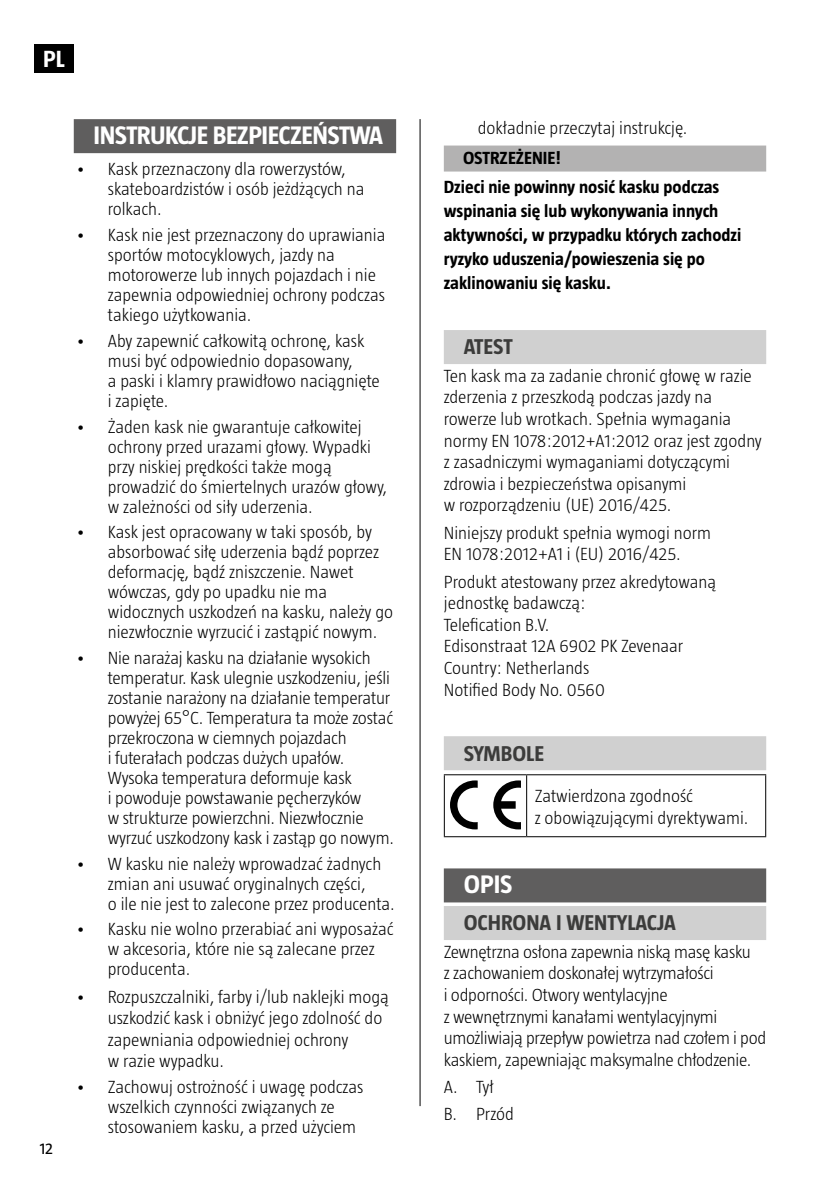
<style>
.page{position:relative;width:840px;height:1191px;background:#fff}
.page>*{position:absolute;margin:0;border:0;box-sizing:border-box;transform-origin:0 0}
.t1{font:700 26px "Taz";letter-spacing:-.02em;color:#fff}
.t2{font:700 24px "Taz";color:#fff}
.t3{font:700 22px "Taz";color:#3c3c3b}
.t4{font:300 18px/20px "Taz";color:#000}
.t5{font:700 18px/24px "Taz";color:#000}
.t6{font:16px "Taz";color:#000}
</style>
<div class="page">
<div style="left:35px;top:44px;width:39px;height:29px;background:#000"></div>
<hr style="left:419px;top:119px;width:1px;height:987px;background:#000">
<div style="left:443px;top:145px;width:322px;height:26px;background:#b3b2b2"></div>
<div style="left:443px;top:330px;width:322px;height:34px;background:#d0d0d0"></div>
<div style="left:443px;top:736px;width:322px;height:34px;background:#d0d0d0"></div>
<div style="left:443px;top:868px;width:322px;height:34px;background:#5f5e5e"></div>
<div style="left:443px;top:906px;width:322px;height:34px;background:#d0d0d0"></div>
<hr style="left:443px;top:774px;width:83px;height:1px;background:#000">
<hr style="left:443px;top:775px;width:1px;height:61px;background:#000">
<hr style="left:526px;top:774px;width:239px;height:1px;background:#000">
<hr style="left:526px;top:775px;width:1px;height:61px;background:#000">
<hr style="left:764px;top:775px;width:1px;height:61px;background:#000">
<hr style="left:443px;top:836px;width:83px;height:1px;background:#000">
<hr style="left:526px;top:836px;width:239px;height:1px;background:#000">
<svg style="left:450px;top:780px;width:27px;height:49px"></svg>
<svg style="left:493px;top:780px;width:27px;height:49px"></svg>
<div style="left:74px;top:119px;width:322px;height:34px;background:#5f5e5e"></div>
<h2 class="t2" style="left:43px;top:45px;width:23px">PL</h2>
<p class="t6" style="left:40px;top:1139px;width:15px">12</p>
<h1 class="t1" style="left:94px;top:121px;width:291px">INSTRUKCJE BEZPIECZEŃSTWA</h1>
<p class="t4" style="left:108px;top:159px;width:258px;text-indent:-32px">• Kask przeznaczony dla rowerzystów, skateboardzistów i osób jeżdżących na rolkach.</p>
<p class="t4" style="left:108px;top:225px;width:279px;text-indent:-32px">• Kask nie jest przeznaczony do uprawiania sportów motocyklowych, jazdy na motorowerze lub innych pojazdach i nie zapewnia odpowiedniej ochrony podczas takiego użytkowania.</p>
<p class="t4" style="left:108px;top:330px;width:273px;text-indent:-32px">• Aby zapewnić całkowitą ochronę, kask musi być odpowiednio dopasowany,<br>a paski i klamry prawidłowo naciągnięte i zapięte.</p>
<p class="t4" style="left:108px;top:416px;width:281px;text-indent:-32px">• Żaden kask nie gwarantuje całkowitej ochrony przed urazami głowy. Wypadki przy niskiej prędkości także mogą prowadzić do śmiertelnych urazów głowy, w zależności od siły uderzenia.</p>
<p class="t4" style="left:108px;top:522px;width:286px;text-indent:-32px">• Kask jest opracowany w taki sposób, by absorbować siłę uderzenia bądź poprzez deformację, bądź zniszczenie. Nawet wówczas, gdy po upadku nie ma widocznych uszkodzeń na kasku, należy go niezwłocznie wyrzucić i zastąpić nowym.</p>
<p class="t4" style="left:108px;top:647px;width:287px;text-indent:-32px">• Nie narażaj kasku na działanie wysokich temperatur. Kask ulegnie uszkodzeniu, jeśli zostanie narażony na działanie temperatur powyżej 65°C. Temperatura ta może zostać przekroczona w ciemnych pojazdach<br>i futerałach podczas dużych upałów.<br>Wysoka temperatura deformuje kask<br>i powoduje powstawanie pęcherzyków<br>w strukturze powierzchni. Niezwłocznie wyrzuć uszkodzony kask i zastąp go nowym.</p>
<p class="t4" style="left:108px;top:853px;width:288px;text-indent:-32px">• W kasku nie należy wprowadzać żadnych zmian ani usuwać oryginalnych części,<br>o ile nie jest to zalecone przez producenta.</p>
<p class="t4" style="left:108px;top:919px;width:287px;text-indent:-32px">• Kasku nie wolno przerabiać ani wyposażać w akcesoria, które nie są zalecane przez producenta.</p>
<p class="t4" style="left:108px;top:985px;width:282px;line-height:21.6px;text-indent:-32px">• Rozpuszczalniki, farby i/lub naklejki mogą uszkodzić kask i obniżyć jego zdolność do zapewniania odpowiedniej ochrony<br>w razie wypadku.</p>
<p class="t4" style="left:108px;top:1076px;width:257px;text-indent:-32px">• Zachowuj ostrożność i uwagę podczas wszelkich czynności związanych ze stosowaniem kasku, a przed użyciem</p>
<p class="t4" style="left:477px;top:118px;width:211px">dokładnie przeczytaj instrukcję.</p>
<p class="t5" style="left:443px;top:143px;width:277px;line-height:29.6px;text-indent:19px">OSTRZEŻENIE!<br>Dzieci nie powinny nosić kasku podczas</p>
<p class="t5" style="left:443px;top:199px;width:299px">wspinania się lub wykonywania innych aktywności, w przypadku których zachodzi ryzyko uduszenia/powieszenia się po zaklinowaniu się kasku.</p>
<p class="t3" style="left:463px;top:335px;width:50px">ATEST</p>
<p class="t4" style="left:443px;top:364px;width:319px;line-height:21.6px">Ten kask ma za zadanie chronić głowę w razie zderzenia z przeszkodą podczas jazdy na rowerze lub wrotkach. Spełnia wymagania normy EN 1078:2012+A1:2012 oraz jest zgodny z zasadniczymi wymaganiami dotyczącymi zdrowia i bezpieczeństwa opisanymi<br>w rozporządzeniu (UE) 2016/425.</p>
<p class="t4" style="left:443px;top:521px;width:268px;line-height:21.6px">Niniejszy produkt spełnia wymogi norm<br>EN 1078:2012+A1 i (EU) 2016/425.</p>
<p class="t4" style="left:443px;top:570px;width:273px;line-height:21.6px">Produkt atestowany przez akredytowaną jednostkę badawczą:<br>Telefication B.V.<br>Edisonstraat 12A 6902 PK Zevenaar<br>Country: Netherlands<br>Notified Body No. 0560</p>
<p class="t3" style="left:463px;top:741px;width:82px">SYMBOLE</p>
<p class="t4" style="left:534px;top:785px;width:215px;line-height:21.6px">Zatwierdzona zgodność<br>z obowiązującymi dyrektywami.</p>
<h1 class="t1" style="left:463px;top:870px;width:50px">OPIS</h1>
<p class="t3" style="left:463px;top:910px;width:213px">OCHRONA I WENTYLACJA</p>
<p class="t4" style="left:443px;top:940px;width:324px;line-height:21.6px">Zewnętrzna osłona zapewnia niską masę kasku<br>z zachowaniem doskonałej wytrzymałości<br>i odporności. Otwory wentylacyjne<br>z wewnętrznymi kanałami wentylacyjnymi umożliwiają przepływ powietrza nad czołem i pod kaskiem, zapewniając maksymalne chłodzenie.</p>
<p class="t4" style="left:443px;top:1073px;width:71px;line-height:27.2px">A. Tył<br>B. Przód</p>
</div>
